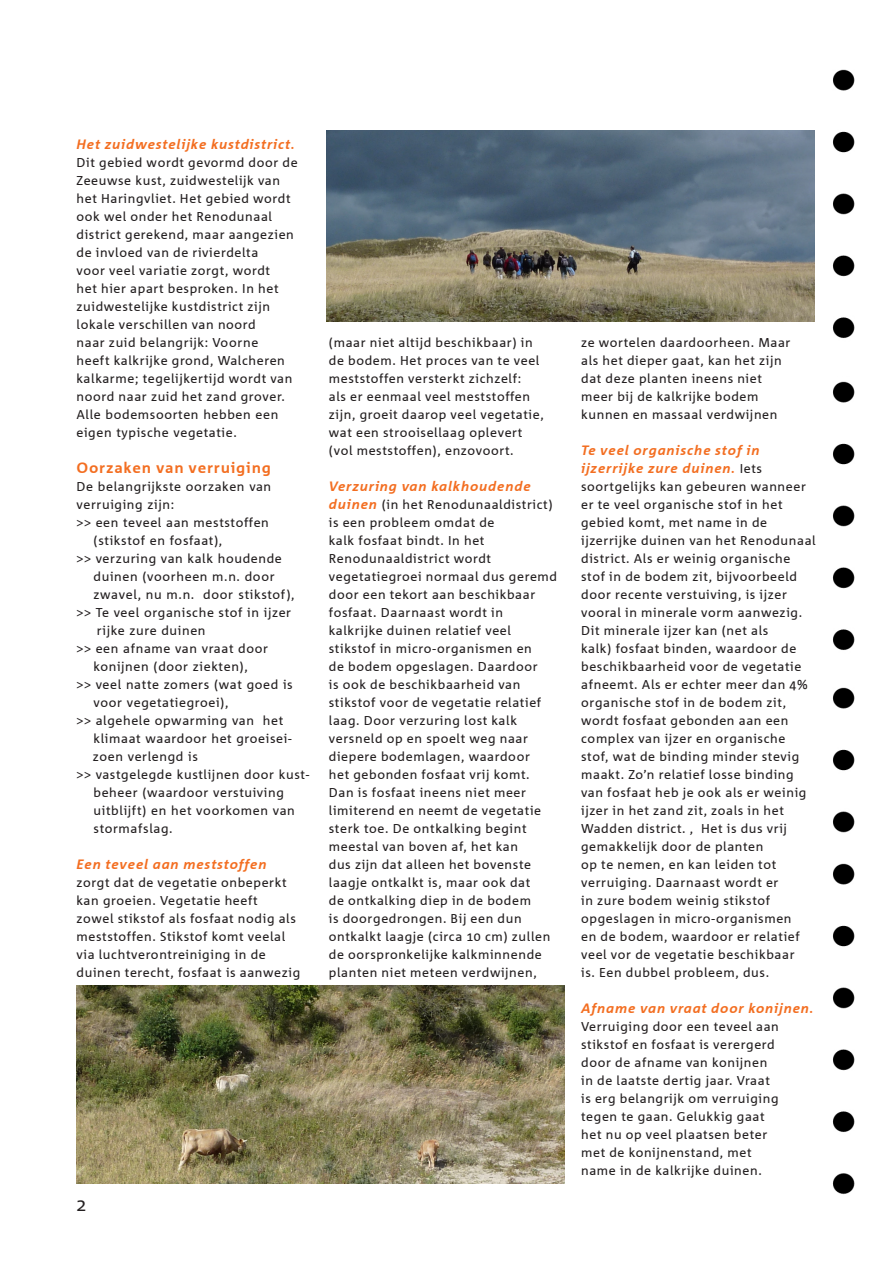
<style>
.page{position:relative;width:893px;height:1263px;background:#fff}
.page>*{position:absolute;margin:0;border:0;box-sizing:border-box;transform-origin:0 0}
.t1{font:18px "Agrofont";color:#231f20}
.Kop_10{font:700 15px "Agrofont";letter-spacing:.05em;color:#f36e21}
.Kop_9{font:italic 700 13.5px/18px "Agrofont";letter-spacing:.05em;color:#f36e21}
.Kop_9-2{font:12.75px/18px "Agrofont";letter-spacing:.05em;color:#231f20}
.Body{font:12.75px/18px "Agrofont";letter-spacing:.05em;color:#231f20}
.Body_vet{font:12.75px "Agrofont";letter-spacing:.05em;color:#231f20}
.s1{font-weight:700;font-style:italic;font-size:13.5px;color:#f36e21}
.s2{font-weight:400;font-style:normal;font-size:12.75px;color:#231f20}
</style>
<div class="page">
<img style="left:833px;top:69px;width:22px;height:269px">
<img style="left:833px;top:381px;width:22px;height:269px">
<img style="left:833px;top:687px;width:22px;height:146px">
<img style="left:832px;top:863px;width:23px;height:332px">
<img style="left:77px;top:986px;width:487px;height:198px">
<img style="left:326px;top:131px;width:488px;height:190px">
<p class="Kop_9" style="left:77px;top:135px;width:220px">Het zuidwestelijke kustdistrict.</p>
<p class="Kop_9-2" style="left:77px;top:154px;width:223px">Dit gebied wordt gevormd door de<br>Zeeuwse kust, zuidwestelijk van het Haringvliet. Het gebied wordt ook wel onder het Renodunaal district gerekend, maar aangezien de invloed van de rivierdelta<br>voor veel variatie zorgt, wordt<br>het hier apart besproken. In het zuidwestelijke kustdistrict zijn lokale verschillen van noord<br>naar zuid belangrijk: Voorne<br>heeft kalkrijke grond, Walcheren kalkarme; tegelijkertijd wordt van noord naar zuid het zand grover.</p>
<p class="Body" style="left:77px;top:406px;width:203px">Alle bodemsoorten hebben een eigen typische vegetatie.</p>
<p class="Kop_10" style="left:77px;top:459px;width:196px">Oorzaken van verruiging</p>
<p class="Body" style="left:77px;top:478px;width:196px">De belangrijkste oorzaken van</p>
<p class="Body" style="left:77px;top:496px;width:99px">verruiging zijn:</p>
<p class="Body" style="left:77px;top:514px;width:194px">&gt;&gt; een teveel aan meststoffen</p>
<p class="Body" style="left:94px;top:532px;width:130px">(stikstof en fosfaat),</p>
<p class="Body" style="left:77px;top:550px;width:207px">&gt;&gt; verzuring van kalk houdende</p>
<p class="Body" style="left:94px;top:568px;width:183px">duinen (voorheen m.n. door</p>
<p class="Body" style="left:94px;top:586px;width:203px">zwavel, nu m.n. door stikstof),</p>
<p class="Body" style="left:77px;top:604px;width:216px">&gt;&gt; Te veel organische stof in ijzer</p>
<p class="Body" style="left:97px;top:622px;width:110px">rijke zure duinen</p>
<p class="Body_vet" style="left:77px;top:641px;width:193px">&gt;&gt; een afname van vraat door</p>
<p class="Body" style="left:94px;top:658px;width:156px">konijnen (door ziekten),</p>
<p class="Body" style="left:94px;top:676px;width:201px;text-indent:-17px">&gt;&gt; veel natte zomers (wat goed is voor vegetatiegroei),</p>
<p class="Body" style="left:77px;top:712px;width:208px">&gt;&gt; algehele opwarming van het</p>
<p class="Body" style="left:93px;top:730px;width:200px">klimaat waardoor het groeisei&shy;zoen verlengd is</p>
<p class="Body" style="left:77px;top:766px;width:234px">&gt;&gt; vastgelegde kustlijnen door kust-</p>
<p class="Body" style="left:94px;top:784px;width:203px">beheer (waardoor verstuiving uitblijft) en het voorkomen van stormafslag.</p>
<p class="Kop_9" style="left:77px;top:855px;width:192px">Een teveel aan meststoffen</p>
<p class="Kop_9-2" style="left:77px;top:874px;width:221px">zorgt dat de vegetatie onbeperkt kan groeien. Vegetatie heeft zowel stikstof als fosfaat nodig als meststoffen. Stikstof komt veelal via luchtverontreiniging in de</p>
<p class="Kop_9-2" style="left:77px;top:964px;width:225px">duinen terecht, fosfaat is aanwezig</p>
<p class="Kop_9-2" style="left:329px;top:334px;width:217px">(maar niet altijd beschikbaar) in de bodem. Het proces van te veel meststoffen versterkt zichzelf:<br>als er eenmaal veel meststoffen zijn, groeit daarop veel vegetatie, wat een strooisellaag oplevert (vol meststoffen), enzovoort.</p>
<p class="Kop_9" style="left:329px;top:477px;width:204px">Verzuring van kalkhoudende</p>
<p class="Kop_9-2" style="left:329px;top:496px;width:230px"><span class="s1">duinen</span> (in het Renodunaaldistrict) is een probleem omdat de<br>kalk fosfaat bindt. In het<br>Renodunaaldistrict wordt vegetatiegroei normaal dus geremd door een tekort aan beschikbaar fosfaat. Daarnaast wordt in kalkrijke duinen relatief veel stikstof in micro-organismen en<br>de bodem opgeslagen. Daardoor<br>is ook de beschikbaarheid van stikstof voor de vegetatie relatief laag. Door verzuring lost kalk</p>
<p class="Kop_9-2" style="left:329px;top:730px;width:223px">versneld op en spoelt weg naar diepere bodemlagen, waardoor het gebonden fosfaat vrij komt.<br>Dan is fosfaat ineens niet meer limiterend en neemt de vegetatie sterk toe. De ontkalking begint meestal van boven af, het kan<br>dus zijn dat alleen het bovenste laagje ontkalkt is, maar ook dat<br>de ontkalking diep in de bodem<br>is doorgedrongen. Bij een dun ontkalkt laagje (circa 10 cm) zullen de oorspronkelijke kalkminnende planten niet meteen verdwijnen,</p>
<p class="t1" style="left:77px;top:1195px;width:11px">2</p>
<p class="Kop_9-2" style="left:581px;top:334px;width:211px">ze wortelen daardoorheen. Maar als het dieper gaat, kan het zijn dat deze planten ineens niet meer bij de kalkrijke bodem kunnen en massaal verdwijnen</p>
<p class="Kop_9" style="left:581px;top:441px;width:182px">Te veel organische stof in ijzerrijke zure duinen. <span class="s2">Iets</span></p>
<p class="Kop_9-2" style="left:581px;top:478px;width:236px">soortgelijks kan gebeuren wanneer er te veel organische stof in het gebied komt, met name in de ijzerrijke duinen van het Renodunaal district. Als er weinig organische stof in de bodem zit, bijvoorbeeld door recente verstuiving, is ijzer vooral in minerale vorm aanwezig.<br>Dit minerale ijzer kan (net als<br>kalk) fosfaat binden, waardoor de beschikbaarheid voor de vegetatie afneemt. Als er echter meer dan 4% organische stof in de bodem zit, wordt fosfaat gebonden aan een complex van ijzer en organische stof, wat de binding minder stevig maakt. Zo’n relatief losse binding van fosfaat heb je ook als er weinig ijzer in het zand zit, zoals in het<br>Wadden district. , Het is dus vrij gemakkelijk door de planten<br>op te nemen, en kan leiden tot verruiging. Daarnaast wordt er<br>in zure bodem weinig stikstof opgeslagen in micro-organismen<br>en de bodem, waardoor er relatief veel vor de vegetatie beschikbaar<br>is. Een dubbel probleem, dus.</p>
<p class="Kop_9" style="left:581px;top:999px;width:234px">Afname van vraat door konijnen.</p>
<p class="Kop_9-2" style="left:581px;top:1018px;width:199px">Verruiging door een teveel aan stikstof en fosfaat is verergerd door de afname van konijnen in de laatste dertig jaar. Vraat is erg belangrijk om verruiging tegen te gaan. Gelukkig gaat het nu op veel plaatsen beter met de konijnenstand, met name in de kalkrijke duinen.</p>
</div>
